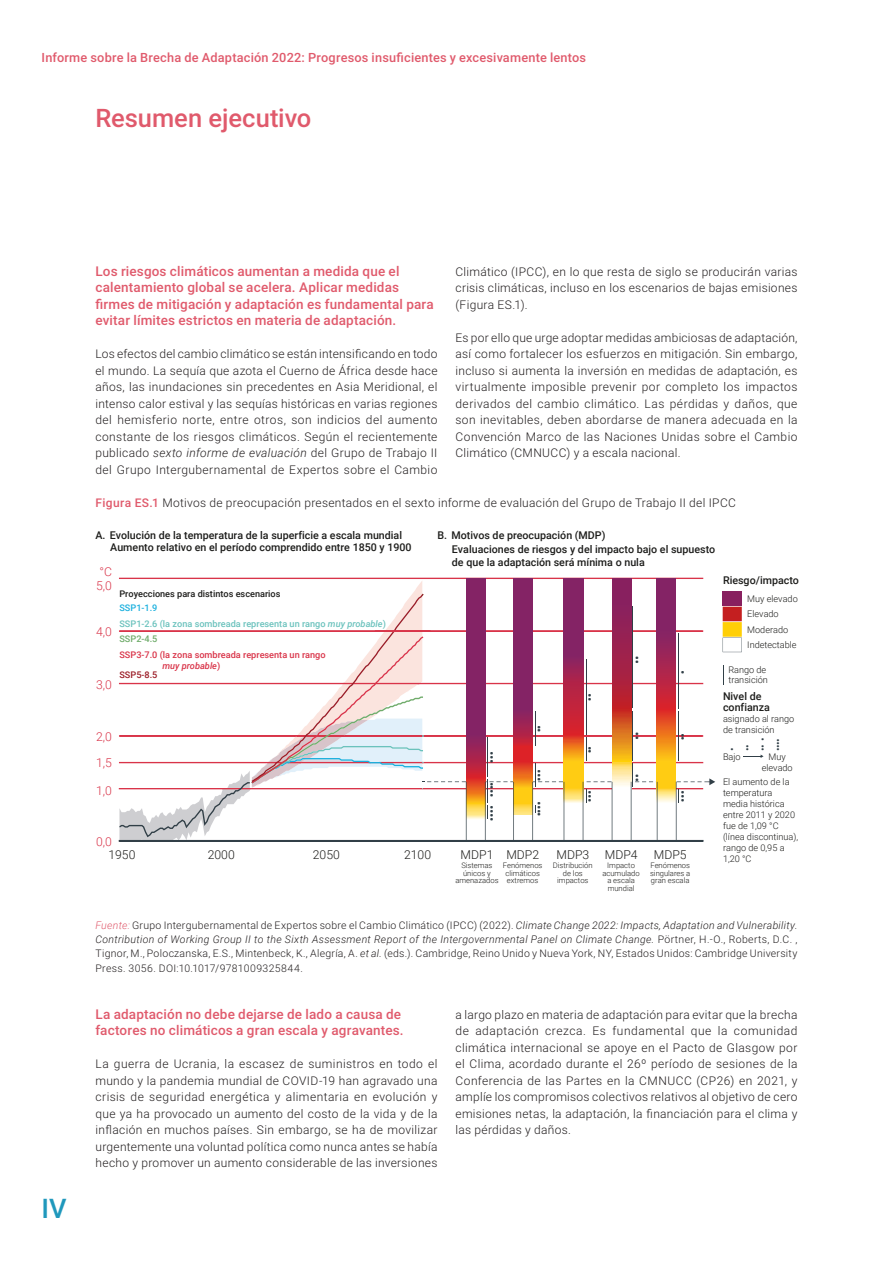
<style>
.page{position:relative;width:893px;height:1263px;background:#fff}
.page>*{position:absolute;margin:0;border:0;box-sizing:border-box;transform-origin:0 0}
.t1{font:500 27px "Roboto";color:#1f98bc}
.H1_Chapter_Title{font:500 25.5px "Roboto";color:#e05a6c}
.t2{font:300 13.65px "Roboto";color:#313f47}
.H8_Texttitle_No_Inde{font:500 13.5px/16.5px "Roboto";letter-spacing:.01em;color:#e05a6c}
.t3{font:500 12.75px "Roboto";letter-spacing:.015em;color:#e05a6c}
.t4{font:300 12.15px/12.8px "Roboto";color:#1d1d1b}
.t5{font:300 12.15px "Roboto";color:#d93449}
.P1_Paragarph{font:300 12px/16.5px "Roboto";letter-spacing:.025em;color:#231f20;text-align:justify}
.I1_Figure{font:300 12px "Roboto";letter-spacing:.025em;color:#231f20}
.t6{font:500 10.65px/13.2px "Roboto";color:#1d1d1b}
.Note{font:300 10.5px/14.2px "Roboto";letter-spacing:.03em;color:#231f20;text-align:justify}
.t7{font:300 9.15px/10.9px "Roboto";color:#1d1d1b}
.t8{font:500 9.15px/15.6px "Roboto";color:#6bc2bd}
.t9{font:500 9.15px "Roboto";color:#1d1d1b}
.t10{font:italic 500 9.15px "Roboto";color:#d93449}
.t11{font:500 9.15px "Roboto";color:#9b1d27}
.t12{font:300 7.65px/7.6px "Roboto";color:#1d1d1b;text-align:center}
.s1{font-style:italic}
.s2{font-weight:500;color:#e05a6c}
.s3{color:#1bb0de}
.s4{color:#70ac6b}
.s5{color:#d93449}
.s6{font-style:normal}
.s7{font-style:italic;color:#e05a6c}
</style>
<div class="page">
<div style="left:119px;top:578px;width:584px;height:1px;border:1px solid #d93449"></div>
<div style="left:723px;top:591px;width:19px;height:15px;background:#88205f"></div>
<svg style="left:723px;top:607px;width:19px;height:45px"></svg>
<svg style="left:723px;top:665px;width:1px;height:20px"></svg>
<svg style="left:119px;top:580px;width:596px;height:262px"></svg>
<svg style="left:743px;top:754px;width:21px;height:4px"></svg>
<p class="t3" style="left:42px;top:49px;width:546px">Informe sobre la Brecha de Adaptación 2022: Progresos insuficientes y excesivamente lentos</p>
<p class="H1_Chapter_Title" style="left:95px;top:100px;width:217px">Resumen ejecutivo</p>
<p class="H8_Texttitle_No_Inde" style="left:95px;top:262px;width:340px">Los riesgos climáticos aumentan a medida que el calentamiento global se acelera. Aplicar medidas firmes de mitigación y adaptación es fundamental para evitar límites estrictos en materia de adaptación.</p>
<p class="P1_Paragarph" style="left:95px;top:345px;width:344px">Los efectos del cambio climático se están intensificando en todo el mundo. La sequía que azota el Cuerno de África desde hace años, las inundaciones sin precedentes en Asia Meridional, el intenso calor estival y las sequías históricas en varias regiones del hemisferio norte, entre otros, son indicios del aumento constante de los riesgos climáticos. Según el recientemente publicado <span class="s1">sexto informe de evaluación</span> del Grupo de Trabajo II del Grupo Intergubernamental de Expertos sobre el Cambio</p>
<p class="P1_Paragarph" style="left:455px;top:263px;width:344px">Climático (IPCC), en lo que resta de siglo se producirán varias crisis climáticas, incluso en los escenarios de bajas emisiones (Figura ES.1).</p>
<p class="P1_Paragarph" style="left:455px;top:329px;width:344px">Es por ello que urge adoptar medidas ambiciosas de adaptación, así como fortalecer los esfuerzos en mitigación. Sin embargo, incluso si aumenta la inversión en medidas de adaptación, es virtualmente imposible prevenir por completo los impactos derivados del cambio climático. Las pérdidas y daños, que son inevitables, deben abordarse de manera adecuada en la Convención Marco de las Naciones Unidas sobre el Cambio Climático (CMNUCC) y a escala nacional.</p>
<p class="I1_Figure" style="left:95px;top:494px;width:642px"><span class="s2">Figura ES.1</span> Motivos de preocupación presentados en el sexto informe de evaluación del Grupo de Trabajo II del IPCC</p>
<p class="t6" style="left:110px;top:529px;width:303px;line-height:12.1px;text-indent:-15px">A. Evolución de la temperatura de la superficie a escala mundial<br>Aumento relativo en el período comprendido entre 1850 y 1900</p>
<p class="t6" style="left:452px;top:528px;width:265px;text-indent:-14px">B. Motivos de preocupación (MDP)<br>Evaluaciones de riesgos y del impacto bajo el supuesto de que la adaptación será mínima o nula</p>
<p class="t5" style="left:99px;top:563px;width:14px">°C</p>
<p class="t5" style="left:96px;top:577px;width:17px">5,0</p>
<p class="t5" style="left:96px;top:623px;width:17px">4,0</p>
<p class="t5" style="left:96px;top:676px;width:17px">3,0</p>
<p class="t9" style="left:119px;top:587px;width:163px">Proyecciones para distintos escenarios</p>
<p class="t8" style="left:119px;top:600px;width:268px"><span class="s3">SSP1-1.9<br></span>SSP1-2.6 (la zona sombreada representa un rango <span class="s1">muy probable</span>)<br><span class="s4">SSP2-4.5<br></span><span class="s5">SSP3-7.0 (la zona sombreada representa un rango</span></p>
<p class="t10" style="left:162px;top:659px;width:59px">muy probable<span class="s6">)</span></p>
<p class="t11" style="left:119px;top:668px;width:40px">SSP5-8.5</p>
<p class="t5" style="left:96px;top:728px;width:17px">2,0</p>
<p class="t5" style="left:96px;top:755px;width:17px">1,5</p>
<p class="t5" style="left:96px;top:782px;width:17px">1,0</p>
<p class="t4" style="left:108px;top:835px;width:29px;text-indent:-12px"><span class="s5">0,0<br></span>1950</p>
<p class="t4" style="left:208px;top:848px;width:29px">2000</p>
<p class="t4" style="left:313px;top:848px;width:29px">2050</p>
<p class="t4" style="left:404px;top:848px;width:29px">2100</p>
<p class="t2" style="left:501px;top:751px;width:13px;rotate:90deg">•••</p>
<p class="t2" style="left:501px;top:782px;width:17px;rotate:90deg">••••</p>
<p class="t2" style="left:501px;top:805px;width:17px;rotate:90deg">••••</p>
<p class="t2" style="left:549px;top:725px;width:10px;rotate:90deg">••</p>
<p class="t2" style="left:549px;top:769px;width:13px;rotate:90deg">•••</p>
<p class="t2" style="left:549px;top:801px;width:17px;rotate:90deg">••••</p>
<p class="t2" style="left:599px;top:693px;width:10px;rotate:90deg">••</p>
<p class="t2" style="left:599px;top:746px;width:10px;rotate:90deg">••</p>
<p class="t2" style="left:599px;top:790px;width:13px;rotate:90deg">•••</p>
<p class="t2" style="left:692px;top:669px;width:6px;rotate:90deg">•</p>
<p class="t2" style="left:692px;top:732px;width:10px;rotate:90deg">••</p>
<p class="t2" style="left:692px;top:790px;width:13px;rotate:90deg">•••</p>
<p class="t4" style="left:506px;top:848px;width:34px">MDP2</p>
<p class="t12" style="left:503px;top:861px;width:41px">Fenómenos climáticos extremos</p>
<p class="t4" style="left:461px;top:848px;width:34px">MDP1</p>
<p class="t12" style="left:455px;top:861px;width:45px">Sistemas únicos y amenazados</p>
<p class="t4" style="left:556px;top:848px;width:34px">MDP3</p>
<p class="t12" style="left:553px;top:861px;width:41px">Distribución de los impactos</p>
<p class="t4" style="left:605px;top:848px;width:34px">MDP4</p>
<p class="t12" style="left:602px;top:861px;width:39px">Impacto acumulado a escala mundial</p>
<p class="t4" style="left:654px;top:848px;width:34px">MDP5</p>
<p class="t12" style="left:650px;top:861px;width:42px;text-align:justify">Fenómenos singulares a gran escala</p>
<p class="t6" style="left:723px;top:573px;width:77px">Riesgo/impacto</p>
<p class="t7" style="left:747px;top:590px;width:52px;line-height:15.5px">Muy elevado<br>Elevado<br>Moderado<br>Indetectable</p>
<p class="t7" style="left:728px;top:663px;width:41px">Rango de transición</p>
<p class="t6" style="left:723px;top:691px;width:48px;line-height:10.6px">Nivel de confianza</p>
<p class="t7" style="left:723px;top:713px;width:73px">asignado al rango de transición</p>
<p class="t7" style="left:723px;top:750px;width:19px">Bajo</p>
<p class="t7" style="left:762px;top:750px;width:33px;text-align:center">Muy elevado</p>
<p class="t7" style="left:723px;top:776px;width:77px">El aumento de la temperatura media histórica entre 2011 y 2020 fue de 1,09 °C (línea discontinua), rango de 0,95 a<br>1,20 °C</p>
<h1 class="t1" style="left:42px;top:1189px;width:27px">IV</h1>
<p class="Note" style="left:95px;top:918px;width:704px"><span class="s7">Fuente:</span> Grupo Intergubernamental de Expertos sobre el Cambio Climático (IPCC) (2022). <span class="s1">Climate Change 2022: Impacts, Adaptation and Vulnerability.<br>Contribution of Working Group II to the Sixth Assessment Report of the Intergovernmental Panel on Climate Change.</span> Pörtner, H.-O., Roberts, D.C. , Tignor, M., Poloczanska, E.S., Mintenbeck, K., Alegría, A. <span class="s1">et al.</span> (eds.). Cambridge, Reino Unido y Nueva York, NY, Estados Unidos: Cambridge University Press. 3056. DOI:10.1017/9781009325844.</p>
<p class="H8_Texttitle_No_Inde" style="left:95px;top:1005px;width:310px">La adaptación no debe dejarse de lado a causa de factores no climáticos a gran escala y agravantes.</p>
<p class="P1_Paragarph" style="left:95px;top:1055px;width:344px">La guerra de Ucrania, la escasez de suministros en todo el mundo y la pandemia mundial de COVID-19 han agravado una crisis de seguridad energética y alimentaria en evolución y que ya ha provocado un aumento del costo de la vida y de la inflación en muchos países. Sin embargo, se ha de movilizar urgentemente una voluntad política como nunca antes se había hecho y promover un aumento considerable de las inversiones</p>
<p class="P1_Paragarph" style="left:455px;top:1005px;width:344px">a largo plazo en materia de adaptación para evitar que la brecha de adaptación crezca. Es fundamental que la comunidad climática internacional se apoye en el Pacto de Glasgow por el Clima, acordado durante el 26º período de sesiones de la Conferencia de las Partes en la CMNUCC (CP26) en 2021, y amplíe los compromisos colectivos relativos al objetivo de cero emisiones netas, la adaptación, la financiación para el clima y las pérdidas y daños.</p>
</div>
